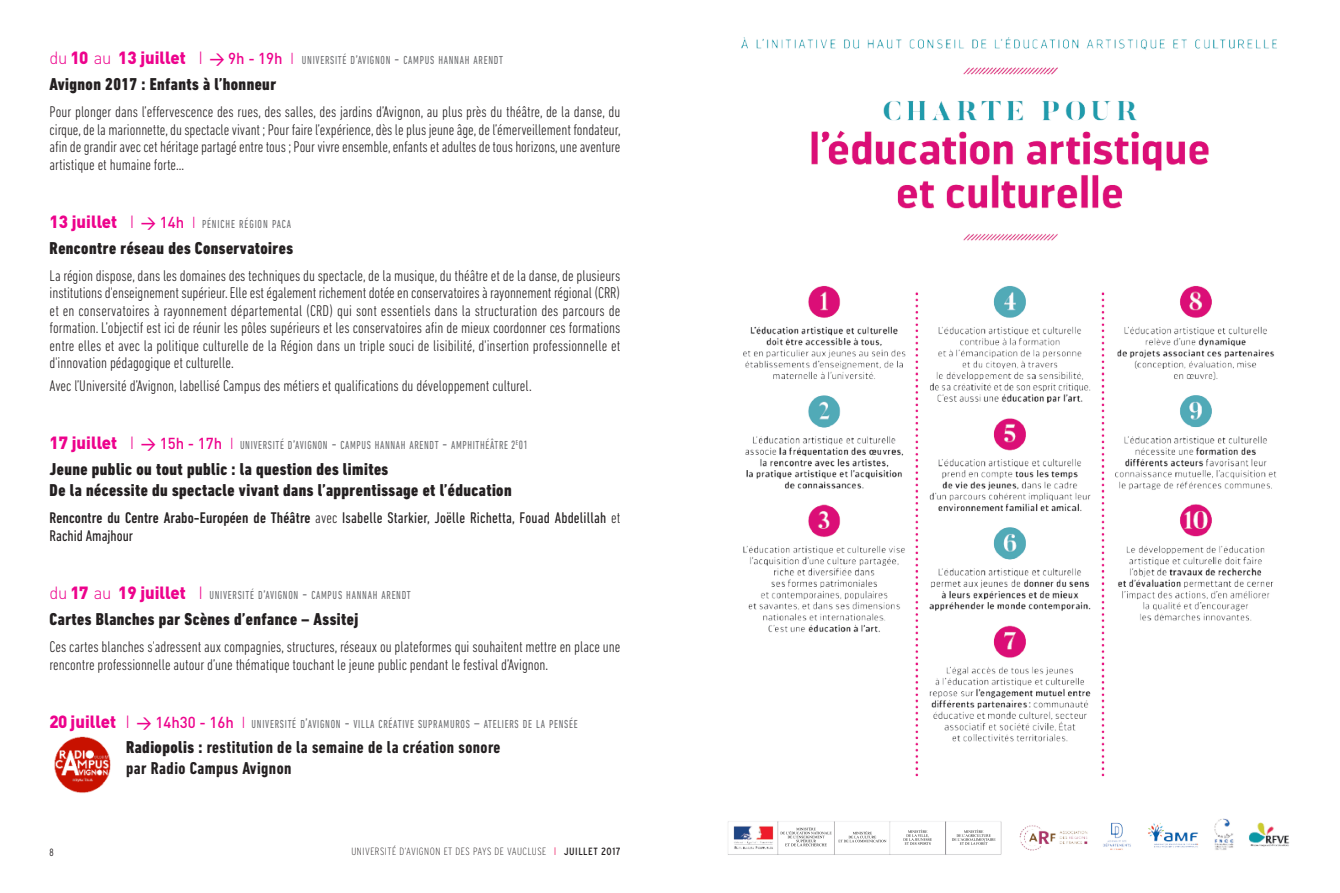
<style>
.page{position:relative;width:1340px;height:893px;background:#fff}
.page>*{position:absolute;margin:0;border:0;box-sizing:border-box;transform-origin:0 0}
.t1{font:800 condensed 17.5px/20.8px "DIN Next LT Pro";letter-spacing:.025em;color:#231f20}
.t2{font:700 condensed 17.5px/20.8px "DIN Next LT Pro";letter-spacing:.025em;color:#231f20}
.t3{font:300 condensed 15.75px/17.5px "DIN Next LT Pro";color:#231f20;text-align:justify}
.t4{font:condensed 15.75px/17.5px "DIN Next LT Pro";letter-spacing:.01em;color:#231f20}
.t5{font:condensed 11.9px "DIN Next LT Pro";letter-spacing:.065em;color:#6f7073;scale:.9 1}
.t6{font:200 condensed 10.5px "Interstate";letter-spacing:.05em;color:#231f20}
.t7{font:300 condensed 10.5px "Interstate";color:#231f20;scale:.9 1}
.s1{font-family:"DIN";font-weight:300;font-stretch:normal;font-size:17.5px;color:#ed028c}
.s2{font-family:"DIN";font-weight:900;font-stretch:normal;font-size:17.5px;color:#ed028c}
.s3{font-family:"DIN";font-weight:500;font-stretch:normal;font-size:15.75px;color:#ed028c}
.s4{font-family:"DIN";font-weight:300;font-stretch:normal;font-size:15.75px;color:#ed028c}
.s5{font-size:15.75px}
.s6{font-size:12.25px}
.s7{font-weight:500}
.s8{font-weight:300}
.s9{font-weight:800}
.s10{font-family:"Conduit ITC";font-stretch:normal;font-size:12.25px;color:#ed105b}
.s11{font-weight:400}
</style>
<div class="page">
<img style="left:728px;top:37px;width:561px;height:818px">
<img style="left:951px;top:829px;width:44px;height:16px">
<img style="left:780px;top:827px;width:51px;height:19px">
<img style="left:838px;top:831px;width:48px;height:11px">
<img style="left:903px;top:829px;width:29px;height:16px">
<img style="left:54px;top:736px;width:56px;height:57px">
<p class="t5" style="left:50px;top:53px;width:505px"><span class="s1">du</span> <span class="s2">10</span> <span class="s1">au</span> <span class="s2">13 juillet</span> <span class="s1">I</span> <span class="s3">&gt; 9h - 19h</span> <span class="s4">I</span> UNIVERSITÉ D<span class="s5">’</span>AVIGNON <span class="s5">-</span> CAMPUS HANNAH ARENDT</p>
<p class="t1" style="left:50px;top:73px;width:228px">Avignon 2017 : Enfants à l’honneur</p>
<p class="t3" style="left:50px;top:103px;width:572px">Pour plonger dans l’effervescence des rues, des salles, des jardins d’Avignon, au plus près du théâtre, de la danse, du cirque,de la marionnette,du spectacle vivant ; Pour faire l’expérience,dès le plus jeune âge,de l’émerveillement fondateur, afin de grandir avec cet héritage partagé entre tous ; Pour vivre ensemble,enfants et adultes de tous horizons,une aventure artistique et humaine forte...</p>
<p class="t5" style="left:50px;top:217px;width:270px"><span class="s2">13 juillet</span> <span class="s1">I</span> <span class="s3">&gt; 14h</span> <span class="s4">I</span> PÉNICHE RÉGION PACA</p>
<p class="t1" style="left:50px;top:237px;width:245px">Rencontre réseau des Conservatoires</p>
<p class="t3" style="left:50px;top:267px;width:572px">La région dispose, dans les domaines des techniques du spectacle, de la musique, du théâtre et de la danse, de plusieurs institutions d'enseignement supérieur.Elle est également richement dotée en conservatoires à rayonnement régional (CRR) et en conservatoires à rayonnement départemental (CRD) qui sont essentiels dans la structuration des parcours de formation. L’objectif est ici de réunir les pôles supérieurs et les conservatoires afin de mieux coordonner ces formations entre elles et avec la politique culturelle de la Région dans un triple souci de lisibilité, d'insertion professionnelle et d'innovation pédagogique et culturelle.</p>
<p class="t3" style="left:50px;top:377px;width:483px">Avec l’Université d’Avignon, labellisé Campus des métiers et qualifications du développement culturel.</p>
<p class="t5" style="left:50px;top:438px;width:533px"><span class="s2">17 juillet</span> <span class="s1">I</span> <span class="s3">&gt; 15h - 17h</span> <span class="s4">I</span> UNIVERSITÉ D<span class="s5">’</span>AVIGNON <span class="s5">-</span> CAMPUS HANNAH ARENDT <span class="s5">-</span> AMPHITHÉÂTRE <span class="s6">2</span><sup>E</sup><span class="s6">01</span></p>
<p class="t1" style="left:50px;top:459px;width:463px">Jeune public ou tout public : la question des limites<br>De la nécessite du spectacle vivant dans l’apprentissage et l’éducation</p>
<p class="t4" style="left:50px;top:509px;width:572px"><span class="s7">Rencontre du Centre Arabo-Européen de Théâtre</span> <span class="s8">avec</span> Isabelle Starkier, Joëlle Richetta, Fouad Abdelillah <span class="s8">et<br></span>Rachid Amajhour</p>
<p class="t5" style="left:50px;top:588px;width:403px"><span class="s1">du</span> <span class="s2">17</span> <span class="s1">au</span> <span class="s2">19 juillet</span> <span class="s1">I</span> UNIVERSITÉ D<span class="s5">’</span>AVIGNON <span class="s5">-</span> CAMPUS HANNAH ARENDT</p>
<p class="t1" style="left:50px;top:608px;width:310px">Cartes Blanches par Scènes d’enfance – Assitej</p>
<p class="t3" style="left:50px;top:638px;width:572px">Ces cartes blanches s'adressent aux compagnies, structures, réseaux ou plateformes qui souhaitent mettre en place une rencontre professionnelle autour d’une thématique touchant le jeune public pendant le festival d’Avignon.</p>
<p class="t5" style="left:50px;top:717px;width:588px"><span class="s2">20 juillet</span> <span class="s1">I</span> <span class="s3">&gt; 14h30 - 16h</span> <span class="s4">I</span> UNIVERSITÉ D<span class="s5">’</span>AVIGNON <span class="s5">-</span> VILLA CRÉATIVE SUPRAMUROS <span class="s5">–</span> ATELIERS DE LA PENSÉE</p>
<p class="t2" style="left:126px;top:737px;width:376px"><span class="s9">Radiopolis :</span> restitution de la semaine de la création sonore par Radio Campus Avignon</p>
<p class="t7" style="left:50px;top:846px;width:6px">8</p>
<p class="t6" style="left:351px;top:845px;width:270px">UNIVERSITÉ D’AVIGNON ET DES PAYS DE VAUCLUSE <span class="s10">I</span> <span class="s11">JUILLET 2017</span></p>
</div>
